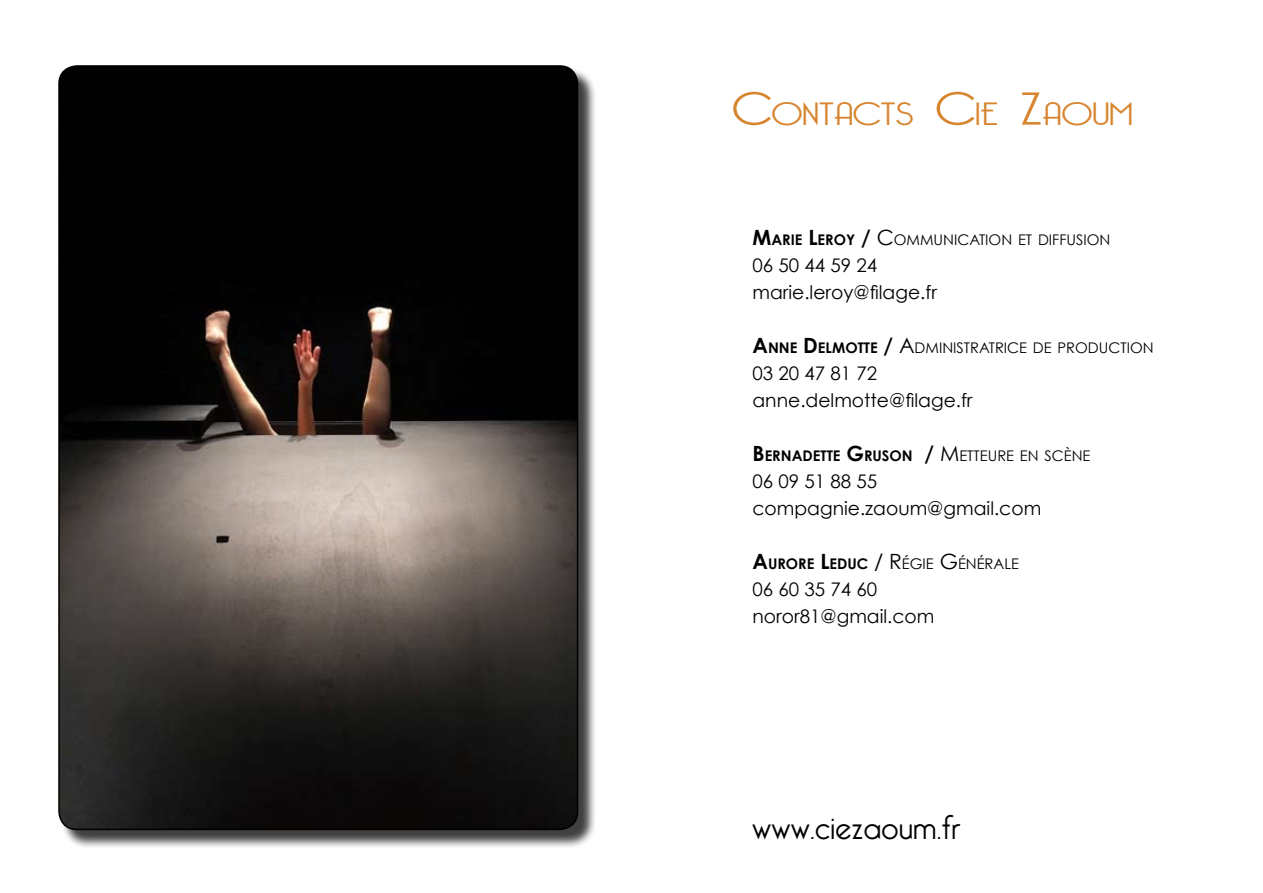
<style>
.page{position:relative;width:1263px;height:893px;background:#fff}
.page>*{position:absolute;margin:0;border:0;box-sizing:border-box;transform-origin:0 0}
.t1{font:300 33.75px "Bellerose";letter-spacing:.025em;color:#000}
.t2{font:300 31.5px "Bellerose";color:#d7852e;scale:1.25 1}
.t3{font:18.75px/27px "Century Gothic";color:#000}
.t4{font:14.7px "Century Gothic";color:#000}
.t5{font:700 14.7px "Century Gothic";color:#000}
.s1{font-size:45px}
.s2{font-weight:700;font-size:21px}
.s3{font-weight:700}
.s4{font-size:21px}
.s5{font-weight:400;font-size:21px}
.s6{font-weight:400}
</style>
<div class="page">
<div style="left:61px;top:67px;width:542px;height:789px;background:#000;opacity:.75"></div>
<img style="left:59px;top:66px;width:519px;height:763px">
<h2 class="t2" style="left:732px;top:96px;width:322px"><span class="s1">C</span>ONTACTS <span class="s1">C</span>IE <span class="s1">Z</span>AOUM</h2>
<p class="t4" style="left:752px;top:231px;width:359px"><span class="s2">M</span><span class="s3">ARIE</span> <span class="s2">L</span><span class="s3">EROY</span> <span class="s2">/</span> <span class="s4">C</span>OMMUNICATION ET DIFFUSION</p>
<p class="t3" style="left:752px;top:252px;width:186px">06 50 44 59 24 marie.leroy@filage.fr</p>
<p class="t4" style="left:752px;top:339px;width:403px"><span class="s2">A</span><span class="s3">NNE</span> <span class="s2">D</span><span class="s3">ELMOTTE</span> <span class="s2">/</span> <span class="s4">A</span>DMINISTRATRICE DE PRODUCTION</p>
<p class="t3" style="left:752px;top:360px;width:222px">03 20 47 81 72 anne.delmotte@filage.fr</p>
<p class="t5" style="left:752px;top:447px;width:339px"><span class="s4">B</span>ERNADETTE <span class="s4">G</span>RUSON <span class="s4">/</span> <span class="s5">M</span> <span class="s6">ETTEURE EN SCÈNE</span></p>
<p class="t3" style="left:752px;top:468px;width:290px">06 09 51 88 55 compagnie.zaoum@gmail.com</p>
<p class="t4" style="left:752px;top:555px;width:268px"><span class="s2">A</span><span class="s3">URORE</span> <span class="s2">L</span><span class="s3">EDUC</span> <span class="s4">/ R</span> ÉGIE <span class="s4">G</span>ÉNÉRALE</p>
<p class="t3" style="left:752px;top:576px;width:183px">06 60 35 74 60 noror81@gmail.com</p>
<h1 class="t1" style="left:752px;top:808px;width:210px">www.ciezaoum.fr</h1>
</div>
